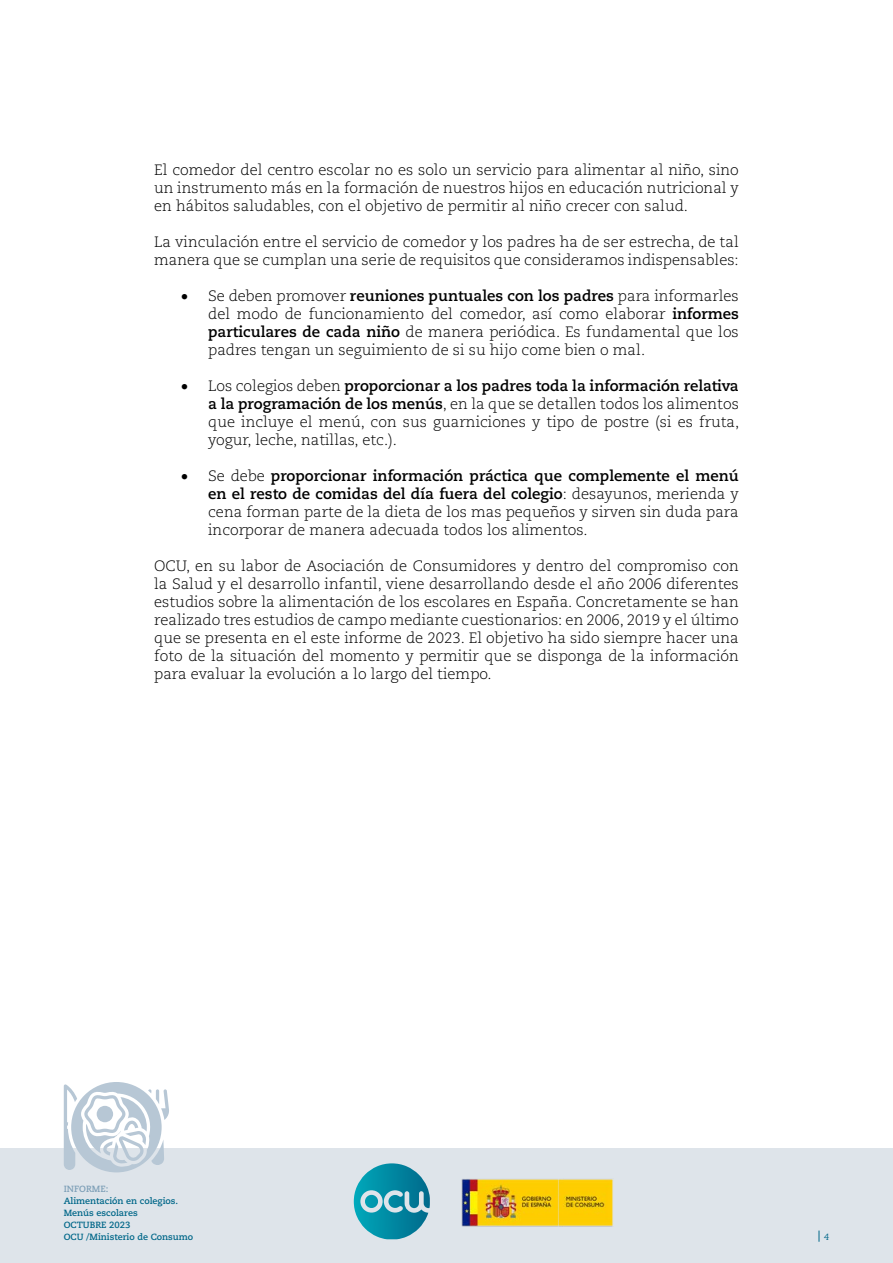
<style>
.page{position:relative;width:893px;height:1263px;background:#fff}
.page>*{position:absolute;margin:0;border:0;box-sizing:border-box;transform-origin:0 0}
.t1{font:300 15px/18px "Caecilia LT Std";color:#000;text-align:justify}
.t2{font:700 9px/12px "Caecilia LT Std";color:#006789}
.t3{font:700 9px "Caecilia LT Std";color:#7d9fb7}
.t4{font:italic 9px "Caecilia LT Std";color:#006789}
.s1{font-weight:700}
</style>
<div class="page">
<div style="left:0;top:1148px;width:893px;height:115px;background:#dee4ea"></div>
<svg style="left:819px;top:1230px;width:1px;height:12px"></svg>
<img style="left:462px;top:1179px;width:152px;height:47px">
<svg style="left:354px;top:1163px;width:76px;height:76px"></svg>
<svg style="left:64px;top:1082px;width:105px;height:90px"></svg>
<p class="t1" style="left:154px;top:161px;width:586px">El comedor del centro escolar no es solo un servicio para alimentar al niño, sino un instrumento más en la formación de nuestros hijos en educación nutricional y en hábitos saludables, con el objetivo de permitir al niño crecer con salud.</p>
<p class="t1" style="left:154px;top:233px;width:586px">La vinculación entre el servicio de comedor y los padres ha de ser estrecha, de tal manera que se cumplan una serie de requisitos que consideramos indispensables:</p>
<p class="t1" style="left:208px;top:287px;width:532px;text-indent:-27px">• Se deben promover <span class="s1">reuniones puntuales con los padres</span> para informarles del modo de funcionamiento del comedor, así como elaborar <span class="s1">informes particulares de cada niño</span> de manera periódica. Es fundamental que los padres tengan un seguimiento de si su hijo come bien o mal.</p>
<p class="t1" style="left:208px;top:377px;width:533px;text-indent:-27px">• Los colegios deben <span class="s1">proporcionar a los padres toda la información relativa a la programación de los menús</span>, en la que se detallen todos los alimentos que incluye el menú, con sus guarniciones y tipo de postre (si es fruta, yogur, leche, natillas, etc.).</p>
<p class="t1" style="left:208px;top:467px;width:532px;text-indent:-27px">• Se debe <span class="s1">proporcionar información práctica que complemente el menú en el resto de comidas del día fuera del colegio</span>: desayunos, merienda y cena forman parte de la dieta de los mas pequeños y sirven sin duda para incorporar de manera adecuada todos los alimentos.</p>
<p class="t1" style="left:154px;top:557px;width:586px">OCU, en su labor de Asociación de Consumidores y dentro del compromiso con la Salud y el desarrollo infantil, viene desarrollando desde el año 2006 diferentes estudios sobre la alimentación de los escolares en España. Concretamente se han realizado tres estudios de campo mediante cuestionarios: en 2006, 2019 y el último que se presenta en el este informe de 2023. El objetivo ha sido siempre hacer una foto de la situación del momento y permitir que se disponga de la información para evaluar la evolución a lo largo del tiempo.</p>
<p class="t3" style="left:64px;top:1183px;width:46px">INFORME:</p>
<p class="t2" style="left:64px;top:1194px;width:131px">Alimentación en colegios.<br>Menús escolares<br>OCTUBRE 2023<br>OCU /Ministerio de Consumo</p>
<p class="t4" style="left:824px;top:1231px;width:7px">4</p>
</div>
